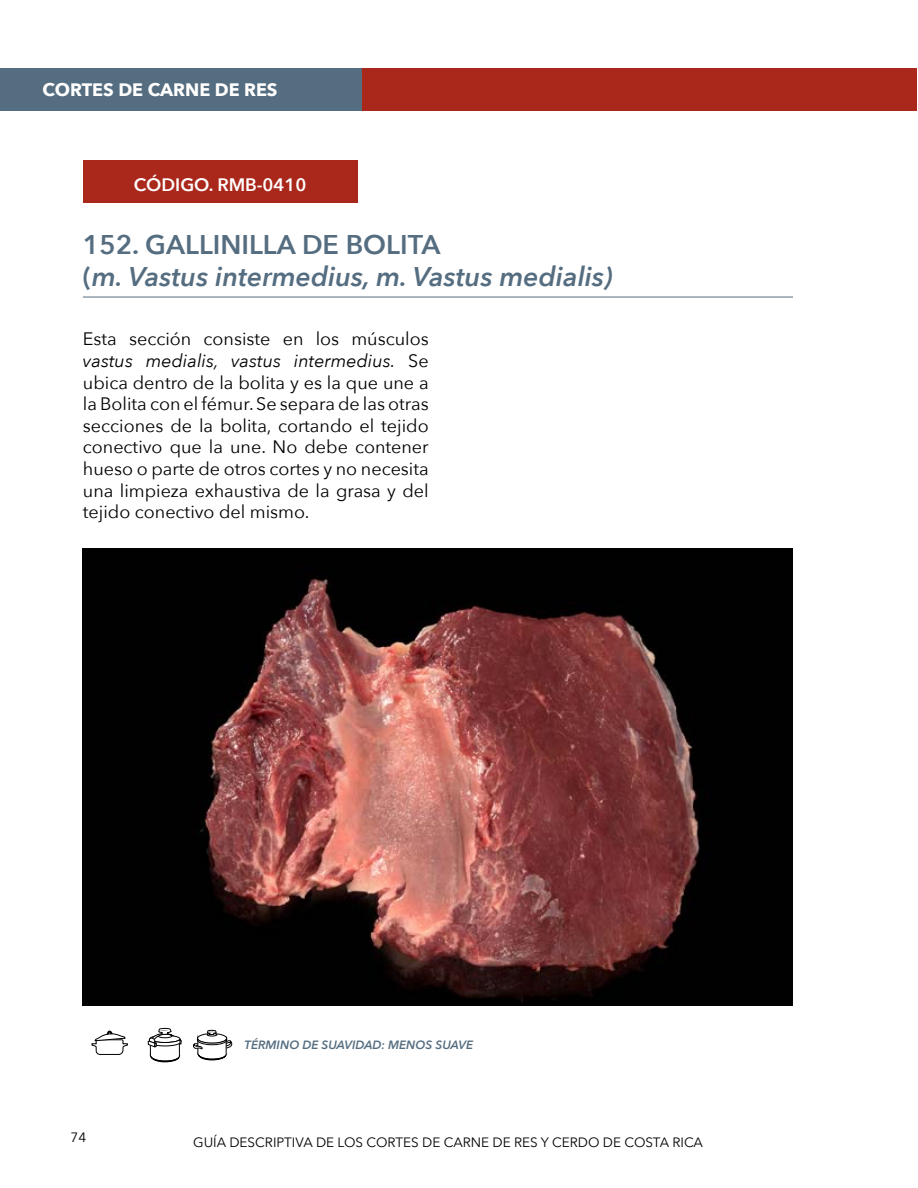
<style>
.page{position:relative;width:918px;height:1188px;background:#fff}
.page>*{position:absolute;margin:0;border:0;box-sizing:border-box;transform-origin:0 0}
.nombre_corte_comerci{font:italic 600 27px/32.4px "Avenir Next";color:#556d80}
.texto_base{font:18px/21.6px "Avenir Next";color:#000;text-align:justify}
.t1{font:700 18px "Avenir Next";color:#fff}
.codigo_corte{font:600 18px "Avenir Next";color:#fff}
.t2{font:13.5px "Avenir Next";color:#000}
.terminoSuavidad{font:italic 600 12px "Avenir Next";color:#556d80}
.s1{font-style:normal}
.s2{font-style:italic}
</style>
<div class="page">
<div style="left:0;top:68px;width:917px;height:43px;background:#aa271b"></div>
<div style="left:0;top:69px;width:362px;height:42px;background:#556d80"></div>
<div style="left:83px;top:160px;width:275px;height:43px;background:#aa271b"></div>
<hr style="left:83px;top:297px;width:710px;height:1px;background:#556d80">
<img style="left:83px;top:549px;width:710px;height:457px">
<svg style="left:92px;top:1031px;width:36px;height:24px"></svg>
<svg style="left:148px;top:1028px;width:34px;height:34px"></svg>
<svg style="left:193px;top:1030px;width:39px;height:30px"></svg>
<p class="t1" style="left:43px;top:75px;width:237px">CORTES DE CARNE DE RES</p>
<p class="codigo_corte" style="left:134px;top:169px;width:174px">CÓDIGO. RMB-0410</p>
<p class="nombre_corte_comerci" style="left:83px;top:227px;width:531px"><span class="s1">152. GALLINILLA DE BOLITA<br>(</span>m. Vastus intermedius, m. Vastus medialis)</p>
<p class="texto_base" style="left:83px;top:328px;width:347px">Esta sección consiste en los músculos <span class="s2">vastus medialis, vastus intermedius.</span> Se ubica dentro de la bolita y es la que une a la Bolita con el fémur. Se separa de las otras secciones de la bolita, cortando el tejido conectivo que la une. No debe contener hueso o parte de otros cortes y no necesita una limpieza exhaustiva de la grasa y del tejido conectivo del mismo.</p>
<p class="t2" style="left:71px;top:1126px;width:17px">74</p>
<p class="terminoSuavidad" style="left:245px;top:1035px;width:230px">TÉRMINO DE SUAVIDAD: MENOS SUAVE</p>
<p class="t2" style="left:193px;top:1131px;width:511px">GUÍA DESCRIPTIVA DE LOS CORTES DE CARNE DE RES Y CERDO DE COSTA RICA</p>
</div>
